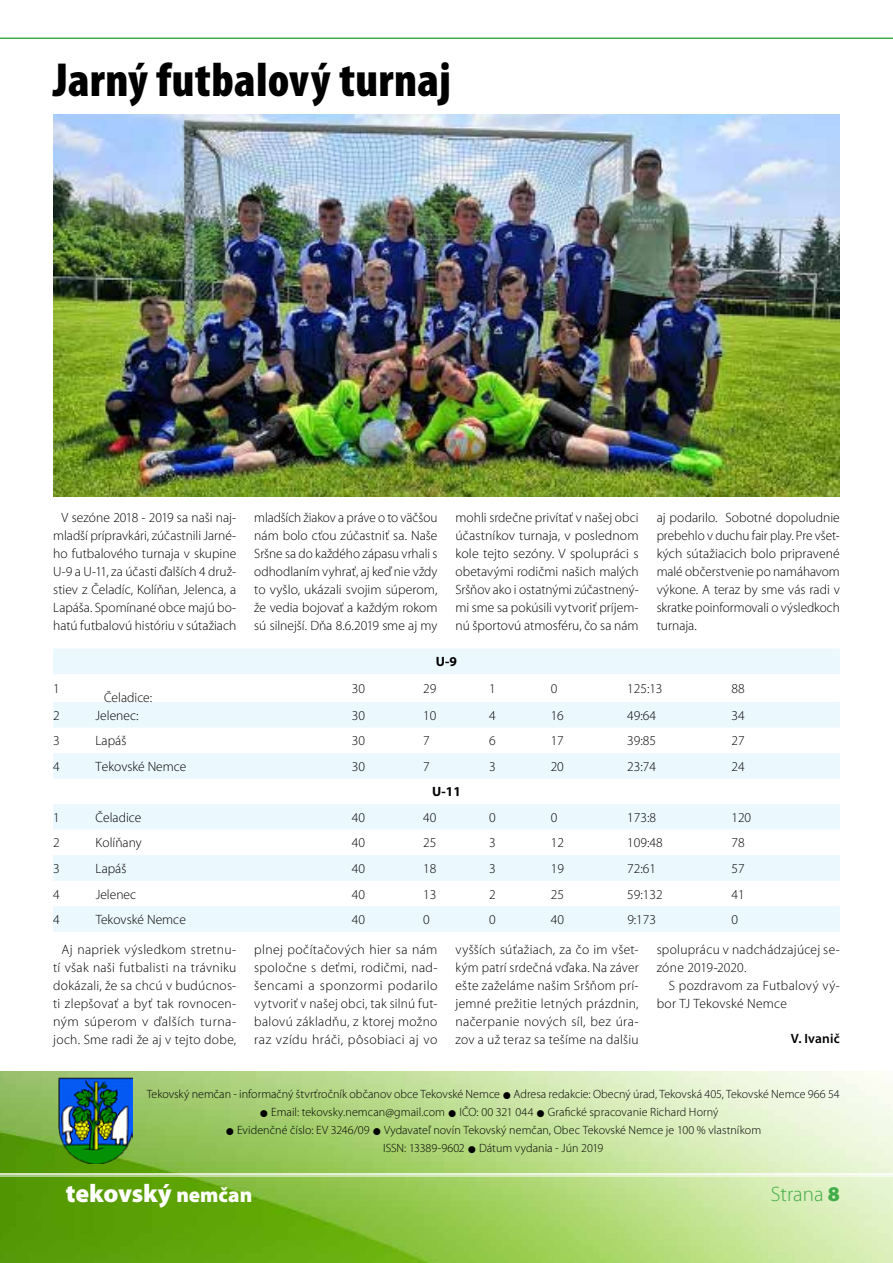
<style>
.page{position:relative;width:893px;height:1263px;background:#fff}
.page>*{position:absolute;margin:0;border:0;box-sizing:border-box;transform-origin:0 0}
.t1{font:900 condensed 48px "Mini Pro";letter-spacing:.005em;color:#000}
.t2{font:900 25.5px "Mini Pro";letter-spacing:-.005em;color:#fff}
.t3{font:300 21px "Mini Pro";color:#41ad49}
.t4{font:300 13.5px/18px "Mini Pro";letter-spacing:.005em;color:#000;text-align:justify}
.t5{font:600 13.5px "Mini Pro";letter-spacing:.01em;color:#000}
.t6{font:700 13.5px "Mini Pro";color:#000}
.t7{font:300 12px/18px "Mini Pro";letter-spacing:.005em;color:#000;text-align:center}
.s1{font-size:21px}
.s2{font-weight:900}
</style>
<div class="page">
<img style="left:0;top:1071px;width:893px;height:192px">
<img style="left:58px;top:1077px;width:75px;height:86px">
<hr style="left:0;top:1173px;width:893px;height:2px;background:#fff">
<hr style="left:0;top:1176px;width:893px;height:1px;background:#fff">
<hr style="left:0;top:38px;width:893px;height:1px;background:#41ad49">
<svg style="left:53px;top:649px;width:787px;height:283px;fill:#ebf8fe"></svg>
<img style="left:53px;top:115px;width:787px;height:381px">
<h1 class="t1" style="left:53px;top:53px;width:399px">Jarný futbalový turnaj</h1>
<p class="t4" style="left:53px;top:509px;width:185px;text-indent:9px">V sezóne 2018 - 2019 sa naši naj&shy;mladší prípravkári, zúčastnili Jarné&shy;ho futbalového turnaja v skupine U-9 a U-11, za účasti ďalších 4 druž&shy;stiev z Čeladíc, Kolíňan, Jelenca, a Lapáša. Spomínané obce majú bo&shy;hatú futbalovú históriu v sútažiach</p>
<p class="t4" style="left:254px;top:509px;width:185px">mladších žiakov a práve o to väčšou nám bolo cťou zúčastniť sa. Naše Sršne sa do každého zápasu vrhali s odhodlaním vyhrať, aj keď nie vždy to vyšlo, ukázali svojim súperom, že vedia bojovať a každým rokom sú silnejší. Dňa 8.6.2019 sme aj my</p>
<p class="t4" style="left:455px;top:509px;width:185px">mohli srdečne privítať v našej obci účastníkov turnaja, v poslednom kole tejto sezóny. V spolupráci s obetavými rodičmi našich malých Sršňov ako i ostatnými zúčastnený&shy;mi sme sa pokúsili vytvoriť príjem&shy;nú športovú atmosféru, čo sa nám</p>
<p class="t4" style="left:657px;top:509px;width:185px">aj podarilo. Sobotné dopoludnie prebehlo v duchu fair play. Pre všet&shy;kých sútažiacich bolo pripravené malé občerstvenie po namáhavom výkone. A teraz by sme vás radi v skratke poinformovali o výsledkoch turnaja.</p>
<p class="t6" style="left:436px;top:654px;width:23px">U-9</p>
<p class="t4" style="left:53px;top:680px;width:8px">1</p>
<p class="t4" style="left:104px;top:689px;width:50px">Čeladice:</p>
<p class="t4" style="left:352px;top:680px;width:15px">30</p>
<p class="t4" style="left:423px;top:680px;width:15px">29</p>
<p class="t4" style="left:489px;top:680px;width:8px">1</p>
<p class="t4" style="left:551px;top:680px;width:8px">0</p>
<p class="t4" style="left:627px;top:680px;width:37px">125:13</p>
<p class="t4" style="left:731px;top:680px;width:15px">88</p>
<p class="t4" style="left:53px;top:707px;width:8px">2</p>
<p class="t4" style="left:96px;top:707px;width:44px">Jelenec:</p>
<p class="t4" style="left:352px;top:707px;width:15px">30</p>
<p class="t4" style="left:423px;top:707px;width:15px">10</p>
<p class="t4" style="left:489px;top:707px;width:8px">4</p>
<p class="t4" style="left:551px;top:707px;width:15px">16</p>
<p class="t4" style="left:627px;top:707px;width:30px">49:64</p>
<p class="t4" style="left:731px;top:707px;width:15px">34</p>
<p class="t4" style="left:53px;top:732px;width:8px">3</p>
<p class="t4" style="left:96px;top:732px;width:32px">Lapáš</p>
<p class="t4" style="left:352px;top:732px;width:15px">30</p>
<p class="t4" style="left:423px;top:732px;width:8px">7</p>
<p class="t4" style="left:489px;top:732px;width:8px">6</p>
<p class="t4" style="left:551px;top:732px;width:15px">17</p>
<p class="t4" style="left:627px;top:732px;width:30px">39:85</p>
<p class="t4" style="left:731px;top:732px;width:15px">27</p>
<p class="t4" style="left:53px;top:758px;width:8px">4</p>
<p class="t4" style="left:96px;top:758px;width:92px">Tekovské Nemce</p>
<p class="t4" style="left:352px;top:758px;width:15px">30</p>
<p class="t4" style="left:423px;top:758px;width:8px">7</p>
<p class="t4" style="left:489px;top:758px;width:8px">3</p>
<p class="t4" style="left:551px;top:758px;width:15px">20</p>
<p class="t4" style="left:627px;top:758px;width:30px">23:74</p>
<p class="t4" style="left:731px;top:758px;width:15px">24</p>
<p class="t6" style="left:432px;top:784px;width:30px">U-11</p>
<p class="t4" style="left:53px;top:809px;width:8px">1</p>
<p class="t4" style="left:96px;top:809px;width:47px">Čeladice</p>
<p class="t4" style="left:352px;top:809px;width:15px">40</p>
<p class="t4" style="left:423px;top:809px;width:15px">40</p>
<p class="t4" style="left:489px;top:809px;width:8px">0</p>
<p class="t4" style="left:551px;top:809px;width:8px">0</p>
<p class="t4" style="left:627px;top:809px;width:30px">173:8</p>
<p class="t4" style="left:731px;top:809px;width:21px">120</p>
<p class="t4" style="left:53px;top:834px;width:8px">2</p>
<p class="t4" style="left:96px;top:834px;width:48px">Kolíňany</p>
<p class="t4" style="left:352px;top:834px;width:15px">40</p>
<p class="t4" style="left:423px;top:834px;width:15px">25</p>
<p class="t4" style="left:489px;top:834px;width:8px">3</p>
<p class="t4" style="left:551px;top:834px;width:15px">12</p>
<p class="t4" style="left:627px;top:834px;width:37px">109:48</p>
<p class="t4" style="left:731px;top:834px;width:15px">78</p>
<p class="t4" style="left:53px;top:860px;width:8px">3</p>
<p class="t4" style="left:96px;top:860px;width:32px">Lapáš</p>
<p class="t4" style="left:352px;top:860px;width:15px">40</p>
<p class="t4" style="left:423px;top:860px;width:15px">18</p>
<p class="t4" style="left:489px;top:860px;width:8px">3</p>
<p class="t4" style="left:551px;top:860px;width:15px">19</p>
<p class="t4" style="left:627px;top:860px;width:30px">72:61</p>
<p class="t4" style="left:731px;top:860px;width:15px">57</p>
<p class="t4" style="left:53px;top:885px;width:8px">4</p>
<p class="t4" style="left:96px;top:885px;width:42px">Jelenec</p>
<p class="t4" style="left:352px;top:885px;width:15px">40</p>
<p class="t4" style="left:423px;top:885px;width:15px">13</p>
<p class="t4" style="left:489px;top:885px;width:8px">2</p>
<p class="t4" style="left:551px;top:885px;width:15px">25</p>
<p class="t4" style="left:627px;top:885px;width:37px">59:132</p>
<p class="t4" style="left:731px;top:885px;width:15px">41</p>
<p class="t4" style="left:53px;top:911px;width:8px">4</p>
<p class="t4" style="left:96px;top:911px;width:92px">Tekovské Nemce</p>
<p class="t4" style="left:352px;top:911px;width:15px">40</p>
<p class="t4" style="left:423px;top:911px;width:8px">0</p>
<p class="t4" style="left:489px;top:911px;width:8px">0</p>
<p class="t4" style="left:551px;top:911px;width:15px">40</p>
<p class="t4" style="left:627px;top:911px;width:30px">9:173</p>
<p class="t4" style="left:731px;top:911px;width:8px">0</p>
<p class="t4" style="left:53px;top:941px;width:185px;text-indent:9px">Aj napriek výsledkom stretnu&shy;tí však naši futbalisti na trávniku dokázali, že sa chcú v budúcnos&shy;ti zlepšovať a byť tak rovnocen&shy;ným súperom v ďalších turna&shy;joch. Sme radi že aj v tejto dobe,</p>
<p class="t4" style="left:254px;top:941px;width:185px">plnej počítačových hier sa nám spoločne s deťmi, rodičmi, nad&shy;šencami a sponzormi podarilo vytvoriť v našej obci, tak silnú fut&shy;balovú základňu, z ktorej možno raz vzídu hráči, pôsobiaci aj vo</p>
<p class="t4" style="left:455px;top:941px;width:185px">vyšších súťažiach, za čo im všet&shy;kým patrí srdečná vďaka. Na záver ešte zaželáme našim Sršňom prí&shy;jemné prežitie letných prázdnin, načerpanie nových síl, bez úra&shy;zov a už teraz sa tešíme na dalšiu</p>
<p class="t4" style="left:657px;top:941px;width:185px">spoluprácu v nadchádzajúcej se&shy;zóne 2019-2020.</p>
<p class="t4" style="left:657px;top:977px;width:185px;text-indent:12px">S pozdravom za Futbalový vý&shy;bor TJ Tekovské Nemce</p>
<p class="t5" style="left:791px;top:1030px;width:50px">V. Ivanič</p>
<p class="t7" style="left:147px;top:1085px;width:695px">Tekovský nemčan - informačný štvrťročník občanov obce Tekovské Nemce ● Adresa redakcie: Obecný úrad, Tekovská 405, Tekovské Nemce 966 54</p>
<p class="t7" style="left:260px;top:1103px;width:460px">● Email: tekovsky.nemcan@gmail.com ● IČO: 00 321 044 ● Grafické spracovanie Richard Horný</p>
<p class="t7" style="left:225px;top:1121px;width:537px">● Evidenčné číslo: EV 3246/09 ● Vydavateľ novín Tekovský nemčan, Obec Tekovské Nemce je 100 % vlastníkom<br>ISSN: 13389-9602 ● Dátum vydania - Jún 2019</p>
<h2 class="t2" style="left:66px;top:1179px;width:188px">tekovský <span class="s1">nemčan</span></h2>
<h3 class="t3" style="left:771px;top:1182px;width:70px">Strana <span class="s2">8</span></h3>
</div>
